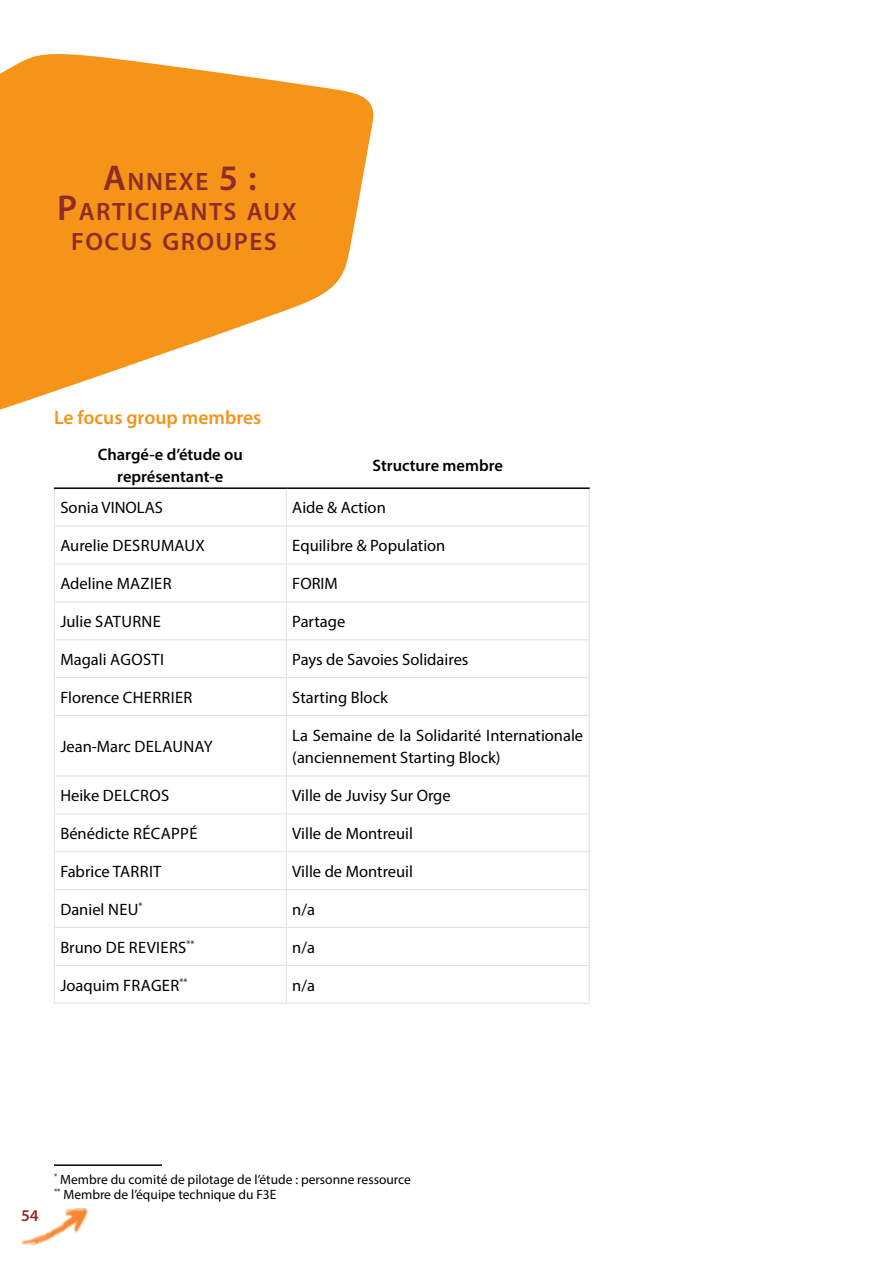
<style>
.page{position:relative;width:893px;height:1263px;background:#fff}
.page>*{position:absolute;margin:0;border:0;box-sizing:border-box;transform-origin:0 0}
.t1{font:600 25.2px/30px "Myriad Pro";letter-spacing:.055em;color:#8d2d28;text-align:center}
.t2{font:600 19.5px "Myriad Pro";color:#f6941a}
.t3{font:16.5px/22.5px "Myriad Pro";color:#000}
.t4{font:600 16.5px/22.5px "Myriad Pro";color:#000;text-align:center}
.t5{font:600 16.5px "Myriad Pro";color:#8d2d28}
.t6{font:13.5px/15px "Myriad Pro";color:#000}
.t7{font:9.6px "Myriad Pro";color:#000}
.s1{font-size:36px}
</style>
<div class="page">
<img style="left:21px;top:1209px;width:66px;height:36px">
<svg style="left:0;top:54px;width:374px;height:356px;fill:#f6941a"></svg>
<hr style="left:286px;top:489px;width:1px;height:37px;background:#e0e0e0">
<hr style="left:54px;top:526px;width:232px;height:1px;background:#e0e0e0">
<hr style="left:286px;top:526px;width:304px;height:1px;background:#e0e0e0">
<hr style="left:286px;top:526px;width:1px;height:38px;background:#e0e0e0">
<hr style="left:54px;top:564px;width:232px;height:1px;background:#e0e0e0">
<hr style="left:286px;top:564px;width:304px;height:1px;background:#e0e0e0">
<hr style="left:286px;top:564px;width:1px;height:37px;background:#e0e0e0">
<hr style="left:54px;top:601px;width:232px;height:1px;background:#e0e0e0">
<hr style="left:286px;top:601px;width:304px;height:1px;background:#e0e0e0">
<hr style="left:286px;top:602px;width:1px;height:37px;background:#e0e0e0">
<hr style="left:54px;top:639px;width:232px;height:1px;background:#e0e0e0">
<hr style="left:286px;top:639px;width:304px;height:1px;background:#e0e0e0">
<hr style="left:286px;top:640px;width:1px;height:37px;background:#e0e0e0">
<hr style="left:54px;top:677px;width:232px;height:1px;background:#e0e0e0">
<hr style="left:286px;top:677px;width:304px;height:1px;background:#e0e0e0">
<hr style="left:286px;top:678px;width:1px;height:37px;background:#e0e0e0">
<hr style="left:54px;top:715px;width:232px;height:1px;background:#e0e0e0">
<hr style="left:286px;top:715px;width:304px;height:1px;background:#e0e0e0">
<hr style="left:286px;top:716px;width:1px;height:59px;background:#e0e0e0">
<hr style="left:54px;top:775px;width:232px;height:1px;background:#e0e0e0">
<hr style="left:286px;top:775px;width:304px;height:1px;background:#e0e0e0">
<hr style="left:286px;top:776px;width:1px;height:37px;background:#e0e0e0">
<hr style="left:54px;top:813px;width:232px;height:1px;background:#e0e0e0">
<hr style="left:286px;top:813px;width:304px;height:1px;background:#e0e0e0">
<hr style="left:286px;top:814px;width:1px;height:37px;background:#e0e0e0">
<hr style="left:54px;top:851px;width:232px;height:1px;background:#e0e0e0">
<hr style="left:286px;top:851px;width:304px;height:1px;background:#e0e0e0">
<hr style="left:286px;top:852px;width:1px;height:37px;background:#e0e0e0">
<hr style="left:54px;top:889px;width:232px;height:1px;background:#e0e0e0">
<hr style="left:286px;top:889px;width:304px;height:1px;background:#e0e0e0">
<hr style="left:286px;top:890px;width:1px;height:37px;background:#e0e0e0">
<hr style="left:54px;top:927px;width:232px;height:1px;background:#e0e0e0">
<hr style="left:286px;top:927px;width:304px;height:1px;background:#e0e0e0">
<hr style="left:286px;top:928px;width:1px;height:37px;background:#e0e0e0">
<hr style="left:54px;top:965px;width:232px;height:1px;background:#e0e0e0">
<hr style="left:286px;top:965px;width:304px;height:1px;background:#e0e0e0">
<hr style="left:286px;top:966px;width:1px;height:37px;background:#e0e0e0">
<hr style="left:54px;top:489px;width:1px;height:37px;background:#e0e0e0">
<hr style="left:589px;top:489px;width:1px;height:37px;background:#e0e0e0">
<hr style="left:54px;top:526px;width:1px;height:38px;background:#e0e0e0">
<hr style="left:589px;top:526px;width:1px;height:38px;background:#e0e0e0">
<hr style="left:54px;top:564px;width:1px;height:37px;background:#e0e0e0">
<hr style="left:589px;top:564px;width:1px;height:37px;background:#e0e0e0">
<hr style="left:54px;top:602px;width:1px;height:37px;background:#e0e0e0">
<hr style="left:589px;top:602px;width:1px;height:37px;background:#e0e0e0">
<hr style="left:54px;top:640px;width:1px;height:37px;background:#e0e0e0">
<hr style="left:589px;top:640px;width:1px;height:37px;background:#e0e0e0">
<hr style="left:54px;top:678px;width:1px;height:37px;background:#e0e0e0">
<hr style="left:589px;top:678px;width:1px;height:37px;background:#e0e0e0">
<hr style="left:54px;top:716px;width:1px;height:59px;background:#e0e0e0">
<hr style="left:589px;top:716px;width:1px;height:59px;background:#e0e0e0">
<hr style="left:54px;top:776px;width:1px;height:37px;background:#e0e0e0">
<hr style="left:589px;top:776px;width:1px;height:37px;background:#e0e0e0">
<hr style="left:54px;top:814px;width:1px;height:37px;background:#e0e0e0">
<hr style="left:589px;top:814px;width:1px;height:37px;background:#e0e0e0">
<hr style="left:54px;top:852px;width:1px;height:37px;background:#e0e0e0">
<hr style="left:589px;top:852px;width:1px;height:37px;background:#e0e0e0">
<hr style="left:54px;top:890px;width:1px;height:37px;background:#e0e0e0">
<hr style="left:589px;top:890px;width:1px;height:37px;background:#e0e0e0">
<hr style="left:54px;top:928px;width:1px;height:37px;background:#e0e0e0">
<hr style="left:589px;top:928px;width:1px;height:37px;background:#e0e0e0">
<hr style="left:54px;top:966px;width:1px;height:37px;background:#e0e0e0">
<hr style="left:589px;top:966px;width:1px;height:37px;background:#e0e0e0">
<hr style="left:54px;top:1003px;width:232px;height:1px;background:#e0e0e0">
<hr style="left:286px;top:1003px;width:304px;height:1px;background:#e0e0e0">
<hr style="left:54px;top:487px;width:232px;height:2px;background:#000">
<hr style="left:286px;top:487px;width:304px;height:2px;background:#000">
<hr style="left:54px;top:1164px;width:108px;height:2px;background:#000">
<h1 class="t1" style="left:57px;top:166px;width:241px"><span class="s1">A</span>NNEXE <span class="s1">5 :<br>P</span>ARTICIPANTS AUX<br>FOCUS GROUPES</h1>
<p class="t2" style="left:54px;top:405px;width:209px">Le focus group membres</p>
<p class="t4" style="left:98px;top:442px;width:147px">Chargé-e d’étude ou représentant-e</p>
<p class="t4" style="left:373px;top:454px;width:132px">Structure membre</p>
<p class="t3" style="left:60px;top:496px;width:104px">Sonia VINOLAS</p>
<p class="t3" style="left:292px;top:496px;width:95px">Aide &amp; Action</p>
<p class="t3" style="left:60px;top:534px;width:75px">Aurelie Desrumau</p>
<p class="t3" style="left:195px;top:534px;width:11px">x</p>
<p class="t3" style="left:292px;top:534px;width:155px">Equilibre &amp; Population</p>
<p class="t3" style="left:60px;top:572px;width:98px">Adeline Mazier</p>
<p class="t3" style="left:292px;top:572px;width:47px">FORIM</p>
<p class="t3" style="left:60px;top:610px;width:54px">Julie Saturne</p>
<p class="t3" style="left:292px;top:610px;width:54px">Partage</p>
<p class="t3" style="left:60px;top:648px;width:70px">Magali Agosti</p>
<p class="t3" style="left:292px;top:648px;width:178px">Pays de Savoies Solidaires</p>
<p class="t3" style="left:60px;top:686px;width:82px">Florence Cherrier</p>
<p class="t3" style="left:292px;top:686px;width:97px">Starting Block</p>
<p class="t3" style="left:60px;top:735px;width:96px">Jean-Marc Delaunay</p>
<p class="t3" style="left:292px;top:724px;width:292px">La Semaine de la Solidarité Internationale (anciennement Starting Block)</p>
<p class="t3" style="left:60px;top:784px;width:64px">Heike Delcros</p>
<p class="t3" style="left:292px;top:784px;width:160px">Ville de Juvisy Sur Orge</p>
<p class="t3" style="left:60px;top:822px;width:92px">Bénédicte Récappé</p>
<p class="t3" style="left:292px;top:822px;width:122px">Ville de Montreuil</p>
<p class="t3" style="left:60px;top:860px;width:69px">Fabrice Tarrit</p>
<p class="t3" style="left:292px;top:860px;width:122px">Ville de Montreuil</p>
<p class="t3" style="left:60px;top:898px;width:84px">Daniel Neu <sup>*</sup></p>
<p class="t3" style="left:292px;top:898px;width:24px">n/a</p>
<p class="t3" style="left:60px;top:935px;width:87px">Bruno de Reviers</p>
<p class="t7" style="left:187px;top:938px;width:9px">**</p>
<p class="t3" style="left:292px;top:935px;width:24px">n/a</p>
<p class="t3" style="left:60px;top:973px;width:82px">Joaquim Frager</p>
<p class="t7" style="left:179px;top:976px;width:9px">**</p>
<p class="t3" style="left:292px;top:973px;width:24px">n/a</p>
<p class="t5" style="left:21px;top:1205px;width:19px">54</p>
<p class="t6" style="left:54px;top:1171px;width:358px"><sup>*</sup> Membre du comité de pilotage de l’étude : personne ressource <sup>**</sup> Membre de l’équipe technique du F3E</p>
</div>
